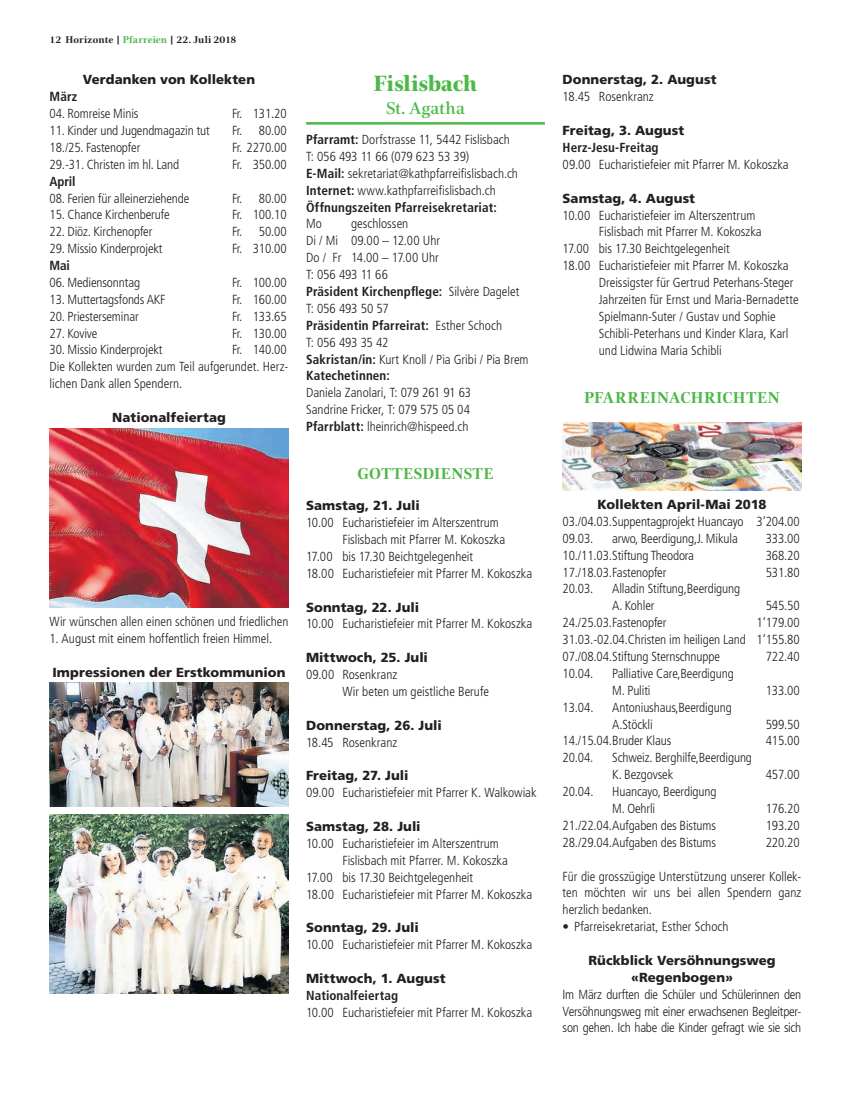
<style>
.page{position:relative;width:851px;height:1099px;background:#fff}
.page>*{position:absolute;margin:0;border:0;box-sizing:border-box;transform-origin:0 0}
.t1{font:800 22.5px "Civita";letter-spacing:-.015em;color:#4cb848}
.t2{font:500 17.5px "Civita";letter-spacing:-.005em;color:#4cb848}
.t3{font:700 16.12px "Civita";letter-spacing:.015em;color:#4cb848}
.t4{font:300 condensed 13.12px/16.9px "Frutiger LT Std";letter-spacing:-.005em;color:#231f20}
.t5{font:900 13.12px/16.9px "Frutiger LT Std";letter-spacing:.005em;color:#231f20;text-align:center}
.t6{font:700 condensed 13.12px "Frutiger LT Std";letter-spacing:.005em;color:#231f20}
.t7{font:700 10px "Civita";letter-spacing:.005em;color:#231f20}
.s1{color:#4cb848}
.s2{font-weight:700}
</style>
<div class="page">
<img style="left:50px;top:428px;width:238px;height:179px">
<img style="left:50px;top:683px;width:238px;height:123px">
<img style="left:50px;top:814px;width:238px;height:179px">
<hr style="left:306px;top:122px;width:238px;height:3px;background:#4cb848">
<img style="left:562px;top:423px;width:239px;height:67px">
<p class="t7" style="left:50px;top:33px;width:188px">12 Horizonte | <span class="s1">Pfarreien</span> | 22. Juli 2018</p>
<p class="t5" style="left:83px;top:71px;width:174px">Verdanken von Kollekten</p>
<p class="t6" style="left:50px;top:89px;width:29px">März</p>
<p class="t4" style="left:50px;top:105px;width:90px">04. Romreise Minis</p>
<p class="t4" style="left:232px;top:105px;width:56px">Fr. 131.20</p>
<p class="t4" style="left:50px;top:122px;width:162px">11. Kinder und Jugendmagazin tut</p>
<p class="t4" style="left:232px;top:122px;width:56px">Fr. 80.00</p>
<p class="t4" style="left:50px;top:139px;width:92px">18./25. Fastenopfer</p>
<p class="t4" style="left:232px;top:139px;width:56px">Fr. 2270.00</p>
<p class="t4" style="left:50px;top:156px;width:131px">29.-31. Christen im hl. Land</p>
<p class="t4" style="left:232px;top:156px;width:56px">Fr. 350.00</p>
<p class="t6" style="left:50px;top:173px;width:27px">April</p>
<p class="t4" style="left:50px;top:190px;width:141px">08. Ferien für alleinerziehende</p>
<p class="t4" style="left:232px;top:190px;width:56px">Fr. 80.00</p>
<p class="t4" style="left:50px;top:206px;width:121px">15. Chance Kirchenberufe</p>
<p class="t4" style="left:232px;top:206px;width:56px">Fr. 100.10</p>
<p class="t4" style="left:50px;top:223px;width:104px">22. Diöz. Kirchenopfer</p>
<p class="t4" style="left:232px;top:223px;width:56px">Fr. 50.00</p>
<p class="t4" style="left:50px;top:240px;width:114px">29. Missio Kinderprojekt</p>
<p class="t4" style="left:232px;top:240px;width:56px">Fr. 310.00</p>
<p class="t6" style="left:50px;top:258px;width:22px">Mai</p>
<p class="t4" style="left:50px;top:274px;width:92px">06. Mediensonntag</p>
<p class="t4" style="left:232px;top:274px;width:56px">Fr. 100.00</p>
<p class="t4" style="left:50px;top:291px;width:117px">13. Muttertagsfonds AKF</p>
<p class="t4" style="left:232px;top:291px;width:56px">Fr. 160.00</p>
<p class="t4" style="left:50px;top:308px;width:91px">20. Priesterseminar</p>
<p class="t4" style="left:232px;top:308px;width:56px">Fr. 133.65</p>
<p class="t4" style="left:50px;top:325px;width:49px">27. Kovive</p>
<p class="t4" style="left:232px;top:325px;width:56px">Fr. 130.00</p>
<p class="t4" style="left:50px;top:342px;width:114px">30. Missio Kinderprojekt</p>
<p class="t4" style="left:50px;top:342px;width:240px;text-indent:182px">Fr. 140.00<br>Die Kollekten wurden zum Teil aufgerundet. Herz&shy;lichen Dank allen Spendern.</p>
<p class="t5" style="left:112px;top:409px;width:115px">Nationalfeiertag</p>
<p class="t4" style="left:50px;top:613px;width:240px">Wir wünschen allen einen schönen und friedlichen</p>
<p class="t4" style="left:50px;top:630px;width:224px">1. August mit einem hoffentlich freien Himmel.</p>
<p class="t5" style="left:52px;top:663px;width:234px">Impressionen der Erstkommunion</p>
<h1 class="t1" style="left:373px;top:68px;width:105px">Fislisbach</h1>
<h2 class="t2" style="left:386px;top:96px;width:80px">St. Agatha</h2>
<p class="t4" style="left:306px;top:131px;width:213px"><span class="s2">Pfarramt:</span> Dorfstrasse 11, 5442 Fislisbach T: 056 493 11 66 (079 623 53 39)<br><span class="s2">E-Mail:</span> sekretariat@kathpfarreifislisbach.ch <span class="s2">Internet:</span> www.kathpfarreifislisbach.ch <span class="s2">Öffnungszeiten Pfarreisekretariat:</span></p>
<p class="t4" style="left:306px;top:216px;width:17px">Mo</p>
<p class="t4" style="left:306px;top:216px;width:224px;text-indent:45px">geschlossen<br>Di / Mi 09.00 – 12.00 Uhr<br>Do / Fr 14.00 – 17.00 Uhr<br>T: 056 493 11 66<br><span class="s2">Präsident Kirchenpflege:</span> Silvère Dagelet<br>T: 056 493 50 57<br><span class="s2">Präsidentin Pfarreirat:</span> Esther Schoch<br>T: 056 493 35 42<br><span class="s2">Sakristan/in:</span> Kurt Knoll / Pia Gribi / Pia Brem<br><span class="s2">Katechetinnen:</span></p>
<p class="t4" style="left:306px;top:384px;width:167px;text-align:justify">Daniela Zanolari, T: 079 261 91 63<br>Sandrine Fricker, T: 079 575 05 04<br><span class="s2">Pfarrblatt:</span> lheinrich@hispeed.ch</p>
<p class="t3" style="left:357px;top:463px;width:138px">GOTTESDIENSTE</p>
<p class="t5" style="left:306px;top:497px;width:115px">Samstag, 21. Juli</p>
<p class="t4" style="left:306px;top:514px;width:194px">10.00 Eucharistiefeier im Alterszentrum</p>
<p class="t4" style="left:342px;top:531px;width:164px">Fislisbach mit Pfarrer M. Kokoszka</p>
<p class="t4" style="left:306px;top:548px;width:169px">17.00 bis 17.30 Beichtgelegenheit</p>
<p class="t4" style="left:306px;top:565px;width:227px">18.00 Eucharistiefeier mit Pfarrer M. Kokoszka</p>
<p class="t5" style="left:306px;top:598px;width:114px">Sonntag, 22. Juli</p>
<p class="t4" style="left:306px;top:615px;width:227px">10.00 Eucharistiefeier mit Pfarrer M. Kokoszka</p>
<p class="t5" style="left:306px;top:649px;width:123px">Mittwoch, 25. Juli</p>
<p class="t4" style="left:342px;top:666px;width:148px;text-indent:-36px">09.00 Rosenkranz<br>Wir beten um geistliche Berufe</p>
<p class="t5" style="left:306px;top:716px;width:137px">Donnerstag, 26. Juli</p>
<p class="t4" style="left:306px;top:733px;width:93px">18.45 Rosenkranz</p>
<p class="t5" style="left:306px;top:767px;width:104px">Freitag, 27. Juli</p>
<p class="t4" style="left:306px;top:784px;width:232px">09.00 Eucharistiefeier mit Pfarrer K. Walkowiak</p>
<p class="t5" style="left:306px;top:818px;width:116px">Samstag, 28. Juli</p>
<p class="t4" style="left:306px;top:835px;width:194px">10.00 Eucharistiefeier im Alterszentrum</p>
<p class="t4" style="left:342px;top:852px;width:167px">Fislisbach mit Pfarrer. M. Kokoszka</p>
<p class="t4" style="left:306px;top:869px;width:169px">17.00 bis 17.30 Beichtgelegenheit</p>
<p class="t4" style="left:306px;top:885px;width:227px">18.00 Eucharistiefeier mit Pfarrer M. Kokoszka</p>
<p class="t5" style="left:306px;top:919px;width:114px">Sonntag, 29. Juli</p>
<p class="t4" style="left:306px;top:936px;width:227px">10.00 Eucharistiefeier mit Pfarrer M. Kokoszka</p>
<p class="t5" style="left:306px;top:970px;width:141px">Mittwoch, 1. August</p>
<p class="t6" style="left:306px;top:987px;width:94px">Nationalfeiertag</p>
<p class="t4" style="left:306px;top:1004px;width:227px">10.00 Eucharistiefeier mit Pfarrer M. Kokoszka</p>
<p class="t5" style="left:562px;top:71px;width:155px">Donnerstag, 2. August</p>
<p class="t4" style="left:562px;top:88px;width:93px">18.45 Rosenkranz</p>
<p class="t5" style="left:562px;top:122px;width:123px">Freitag, 3. August</p>
<p class="t6" style="left:562px;top:140px;width:98px">Herz-Jesu-Freitag</p>
<p class="t4" style="left:562px;top:156px;width:227px">09.00 Eucharistiefeier mit Pfarrer M. Kokoszka</p>
<p class="t5" style="left:562px;top:189px;width:134px">Samstag, 4. August</p>
<p class="t4" style="left:562px;top:207px;width:194px">10.00 Eucharistiefeier im Alterszentrum</p>
<p class="t4" style="left:598px;top:223px;width:164px">Fislisbach mit Pfarrer M. Kokoszka</p>
<p class="t4" style="left:562px;top:240px;width:169px">17.00 bis 17.30 Beichtgelegenheit</p>
<p class="t4" style="left:562px;top:257px;width:227px">18.00 Eucharistiefeier mit Pfarrer M. Kokoszka</p>
<p class="t4" style="left:598px;top:274px;width:196px">Dreissigster für Gertrud Peterhans-Steger</p>
<p class="t4" style="left:598px;top:291px;width:201px">Jahrzeiten für Ernst und Maria-Bernadette</p>
<p class="t4" style="left:598px;top:308px;width:178px">Spielmann-Suter / Gustav und Sophie</p>
<p class="t4" style="left:598px;top:325px;width:191px">Schibli-Peterhans und Kinder Klara, Karl</p>
<p class="t4" style="left:598px;top:342px;width:124px">und Lidwina Maria Schibli</p>
<p class="t3" style="left:584px;top:386px;width:197px">PFARREINACHRICHTEN</p>
<p class="t5" style="left:597px;top:496px;width:171px">Kollekten April-Mai 2018</p>
<p class="t4" style="left:562px;top:513px;width:238px">03./04.03.Suppentagprojekt Huancayo 3’204.00<br>09.03.</p>
<p class="t4" style="left:612px;top:530px;width:127px">arwo, Beerdigung,J. Mikula</p>
<p class="t4" style="left:765px;top:530px;width:35px">333.00</p>
<p class="t4" style="left:562px;top:547px;width:133px">10./11.03.Stiftung Theodora</p>
<p class="t4" style="left:765px;top:547px;width:35px">368.20</p>
<p class="t4" style="left:562px;top:563px;width:105px">17./18.03.Fastenopfer</p>
<p class="t4" style="left:765px;top:563px;width:35px">531.80</p>
<p class="t4" style="left:562px;top:580px;width:32px">20.03.</p>
<p class="t4" style="left:612px;top:580px;width:129px">Alladin Stiftung,Beerdigung<br>A. Kohler</p>
<p class="t4" style="left:765px;top:597px;width:35px">545.50</p>
<p class="t4" style="left:562px;top:614px;width:105px">24./25.03.Fastenopfer</p>
<p class="t4" style="left:562px;top:614px;width:238px;text-align:justify;text-indent:194px">1’179.00<br>31.03.-02.04.Christen im heiligen Land 1’155.80<br>07./08.04.Stiftung Sternschnuppe</p>
<p class="t4" style="left:765px;top:648px;width:35px">722.40</p>
<p class="t4" style="left:562px;top:665px;width:32px">10.04.</p>
<p class="t4" style="left:612px;top:665px;width:123px">Palliative Care,Beerdigung<br>M. Puliti</p>
<p class="t4" style="left:562px;top:698px;width:32px">13.04.</p>
<p class="t4" style="left:612px;top:698px;width:121px">Antoniushaus,Beerdigung<br>A.Stöckli</p>
<p class="t4" style="left:765px;top:682px;width:35px">133.00</p>
<p class="t4" style="left:765px;top:715px;width:35px">599.50</p>
<p class="t4" style="left:562px;top:732px;width:110px">14./15.04.Bruder Klaus</p>
<p class="t4" style="left:765px;top:732px;width:35px">415.00</p>
<p class="t4" style="left:562px;top:749px;width:32px">20.04.</p>
<p class="t4" style="left:612px;top:749px;width:141px">Schweiz. Berghilfe,Beerdigung<br>K. Bezgovsek</p>
<p class="t4" style="left:765px;top:766px;width:35px">457.00</p>
<p class="t4" style="left:562px;top:783px;width:32px">20.04.</p>
<p class="t4" style="left:612px;top:783px;width:106px">Huancayo, Beerdigung<br>M. Oehrli</p>
<p class="t4" style="left:765px;top:800px;width:35px">176.20</p>
<p class="t4" style="left:562px;top:817px;width:155px">21./22.04.Aufgaben des Bistums</p>
<p class="t4" style="left:765px;top:817px;width:35px">193.20</p>
<p class="t4" style="left:562px;top:834px;width:155px">28./29.04.Aufgaben des Bistums</p>
<p class="t4" style="left:765px;top:834px;width:35px">220.20</p>
<p class="t4" style="left:562px;top:867px;width:240px;text-align:justify">Für die grosszügige Unterstützung unserer Kollek&shy;ten möchten wir uns bei allen Spendern ganz herzlich bedanken.</p>
<p class="t4" style="left:562px;top:918px;width:167px">• Pfarreisekretariat, Esther Schoch</p>
<p class="t5" style="left:588px;top:951px;width:189px">Rückblick Versöhnungsweg «Regenbogen»</p>
<p class="t4" style="left:562px;top:985px;width:240px;text-align:justify">Im März durften die Schüler und Schülerinnen den Versöhnungsweg mit einer erwachsenen Begleitper&shy;son gehen. Ich habe die Kinder gefragt wie sie sich</p>
</div>
